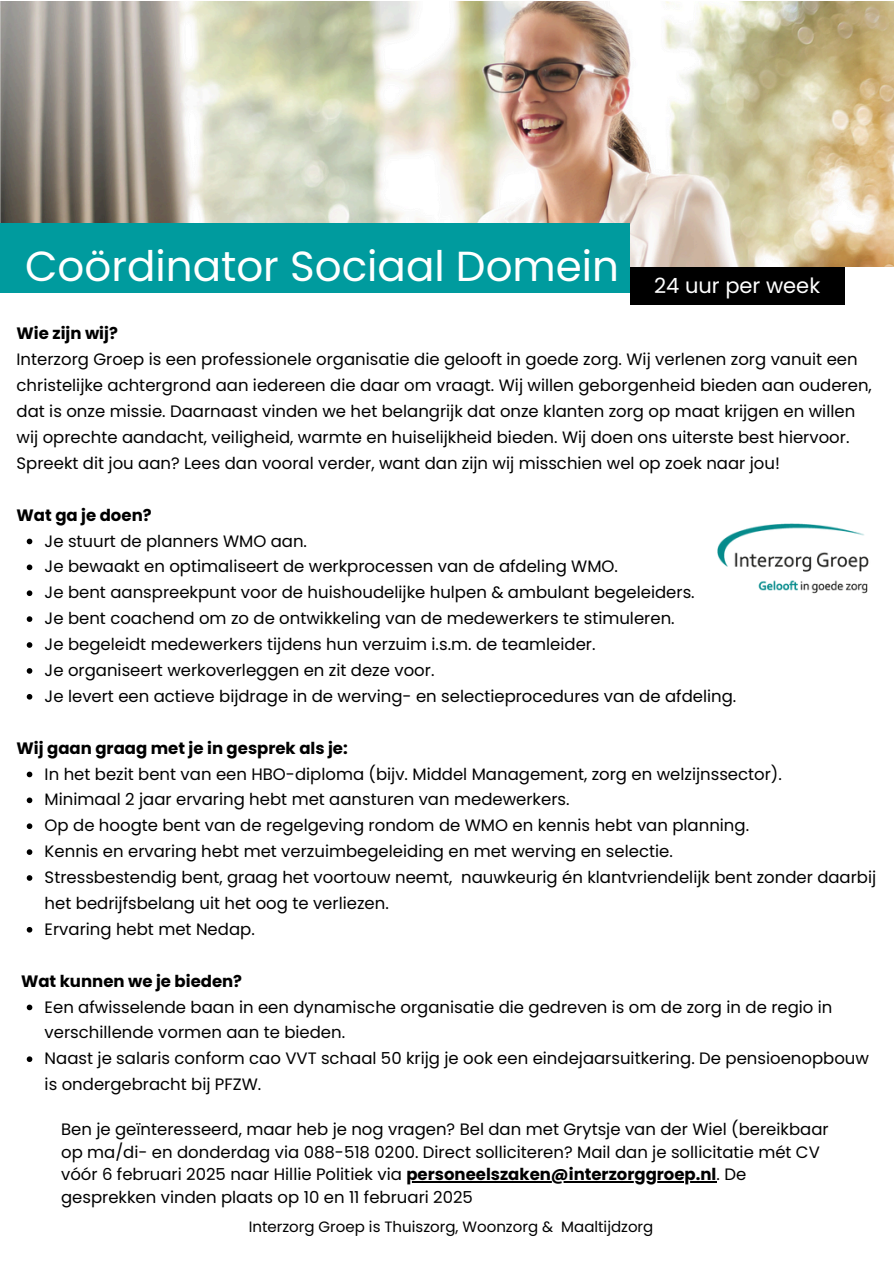
<style>
.page{position:relative;width:894px;height:1264px;background:#fff}
.page>*{position:absolute;margin:0;border:0;box-sizing:border-box;transform-origin:0 0}
.t1{font:42px "Poppins";color:#fff}
.t2{font:21px "Poppins";color:#fff}
.t3{font:16.5px/25.8px "Poppins";color:#000}
.t4{font:700 16.5px "Poppins";color:#000}
.t5{font:15px "Poppins";color:#000}
.s1{font-weight:700}
</style>
<div class="page">
<img style="left:0;top:1px;width:893px;height:266px">
<div style="left:0;top:223px;width:629px;height:69px;background:#009b9e"></div>
<img style="left:717px;top:523px;width:152px;height:71px">
<svg style="left:27px;top:538px;width:5px;height:6px"></svg>
<svg style="left:27px;top:564px;width:5px;height:6px"></svg>
<svg style="left:27px;top:590px;width:5px;height:6px"></svg>
<svg style="left:27px;top:616px;width:5px;height:6px"></svg>
<svg style="left:27px;top:642px;width:5px;height:6px"></svg>
<svg style="left:27px;top:668px;width:5px;height:5px"></svg>
<svg style="left:27px;top:694px;width:5px;height:5px"></svg>
<svg style="left:27px;top:771px;width:5px;height:6px"></svg>
<svg style="left:27px;top:797px;width:5px;height:6px"></svg>
<svg style="left:27px;top:823px;width:5px;height:6px"></svg>
<svg style="left:27px;top:849px;width:5px;height:6px"></svg>
<svg style="left:27px;top:875px;width:5px;height:5px"></svg>
<svg style="left:27px;top:927px;width:5px;height:5px"></svg>
<svg style="left:27px;top:1004px;width:5px;height:6px"></svg>
<svg style="left:27px;top:1056px;width:5px;height:6px"></svg>
<div style="left:630px;top:267px;width:214px;height:38px;background:#000"></div>
<hr style="left:406px;top:1181px;width:310px;height:1px;background:#000">
<p class="t1" style="left:25px;top:236px;width:595px">Coördinator Sociaal Domein</p>
<p class="t2" style="left:654px;top:270px;width:167px">24 uur per week</p>
<h1 class="t4" style="left:17px;top:322px;width:103px">Wie zijn wij?</h1>
<h2 class="t3" style="left:17px;top:346px;width:856px">Interzorg Groep is een professionele organisatie die gelooft in goede zorg. Wij verlenen zorg vanuit een christelijke achtergrond aan iedereen die daar om vraagt. Wij willen geborgenheid bieden aan ouderen, dat is onze missie. Daarnaast vinden we het belangrijk dat onze klanten zorg op maat krijgen en willen wij oprechte aandacht, veiligheid, warmte en huiselijkheid bieden. Wij doen ons uiterste best hiervoor.<br>Spreekt dit jou aan? Lees dan vooral verder, want dan zijn wij misschien wel op zoek naar jou!</h2>
<p class="t4" style="left:17px;top:503px;width:136px">Wat ga je doen?</p>
<p class="t3" style="left:45px;top:528px;width:264px">Je stuurt de planners WMO aan.</p>
<h3 class="t3" style="left:45px;top:553px;width:574px">Je bewaakt en optimaliseert de werkprocessen van de afdeling WMO.</h3>
<p class="t3" style="left:45px;top:579px;width:651px">Je bent aanspreekpunt voor de huishoudelijke hulpen &amp; ambulant begeleiders.</p>
<p class="t3" style="left:45px;top:605px;width:631px">Je bent coachend om zo de ontwikkeling van de medewerkers te stimuleren.</p>
<p class="t3" style="left:45px;top:631px;width:552px">Je begeleidt medewerkers tijdens hun verzuim i.s.m. de teamleider.</p>
<p class="t3" style="left:45px;top:657px;width:391px">Je organiseert werkoverleggen en zit deze voor.</p>
<p class="t3" style="left:45px;top:683px;width:693px">Je levert een actieve bijdrage in de werving- en selectieprocedures van de afdeling.</p>
<p class="t4" style="left:17px;top:736px;width:332px">Wij gaan graag met je in gesprek als je:</p>
<p class="t3" style="left:45px;top:760px;width:738px">In het bezit bent van een HBO-diploma (bijv. Middel Management, zorg en welzijnssector).</p>
<h3 class="t3" style="left:45px;top:786px;width:526px">Minimaal 2 jaar ervaring hebt met aansturen van medewerkers.</h3>
<p class="t3" style="left:45px;top:812px;width:705px">Op de hoogte bent van de regelgeving rondom de WMO en kennis hebt van planning.</p>
<p class="t3" style="left:45px;top:838px;width:629px">Kennis en ervaring hebt met verzuimbegeleiding en met werving en selectie.</p>
<p class="t3" style="left:45px;top:864px;width:832px">Stressbestendig bent, graag het voortouw neemt, nauwkeurig én klantvriendelijk bent zonder daarbij het bedrijfsbelang uit het oog te verliezen.</p>
<p class="t3" style="left:45px;top:916px;width:211px">Ervaring hebt met Nedap.</p>
<p class="t4" style="left:21px;top:969px;width:223px">Wat kunnen we je bieden?</p>
<p class="t3" style="left:45px;top:993px;width:789px">Een afwisselende baan in een dynamische organisatie die gedreven is om de zorg in de regio in verschillende vormen aan te bieden.</p>
<h3 class="t3" style="left:45px;top:1045px;width:825px">Naast je salaris conform cao VVT schaal 50 krijg je ook een eindejaarsuitkering. De pensioenopbouw is ondergebracht bij PFZW.</h3>
<p class="t3" style="left:61px;top:1118px;width:768px;line-height:22.5px">Ben je geïnteresseerd, maar heb je nog vragen? Bel dan met Grytsje van der Wiel (bereikbaar op ma/di- en donderdag via 088-518 0200. Direct solliciteren? Mail dan je sollicitatie mét CV vóór 6 februari 2025 naar Hillie Politiek via <span class="s1">personeelszaken@interzorggroep.nl</span>. De</p>
<p class="t3" style="left:61px;top:1183px;width:413px">gesprekken vinden plaats op 10 en 11 februari 2025</p>
<p class="t5" style="left:249px;top:1216px;width:406px">Interzorg Groep is Thuiszorg, Woonzorg &amp; Maaltijdzorg</p>
</div>
